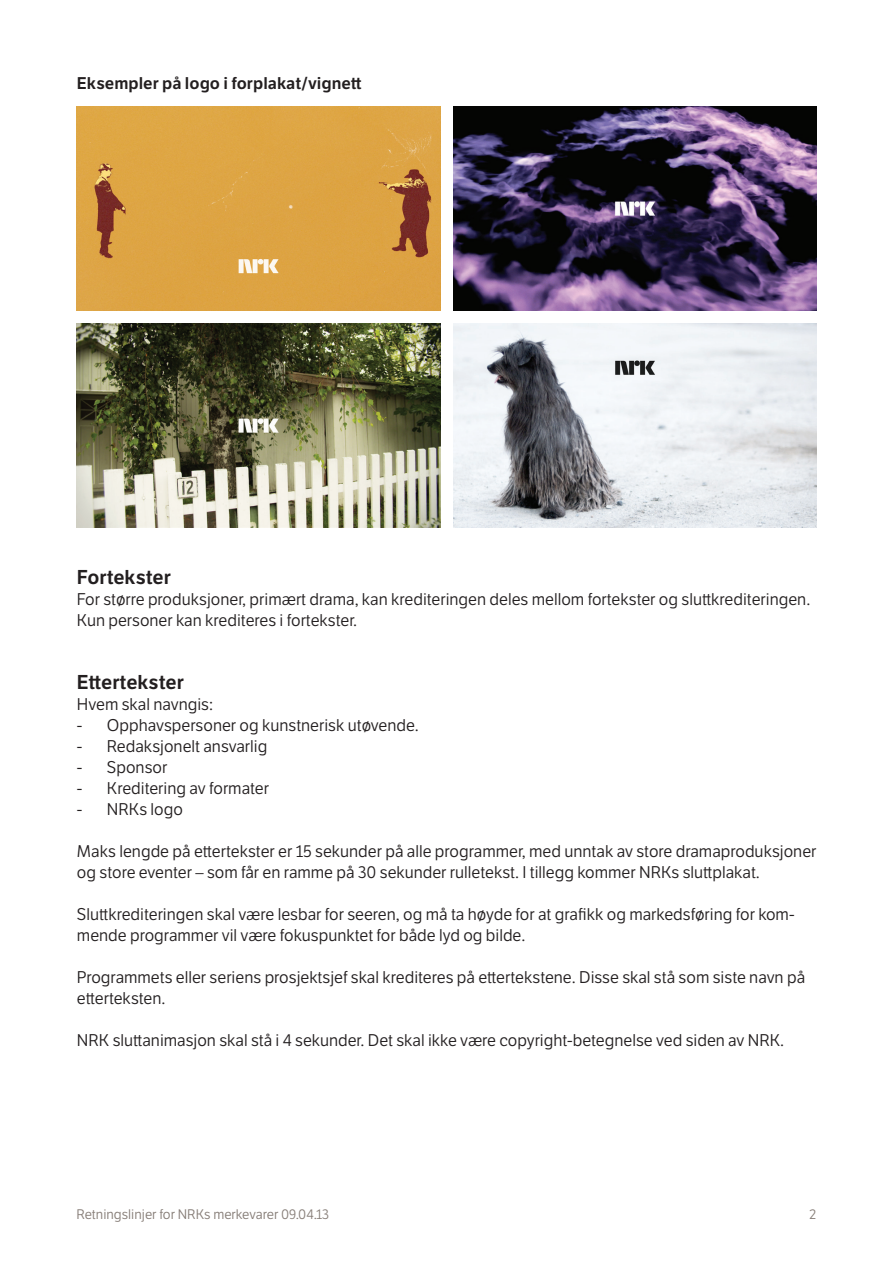
<style>
.page{position:relative;width:893px;height:1263px;background:#fff}
.page>*{position:absolute;margin:0;border:0;box-sizing:border-box;transform-origin:0 0}
.t1{font:600 19.5px "LFT Etica";color:#231f20}
.t2{font:16.5px/21px "LFT Etica";color:#231f20}
.t3{font:600 16.5px "LFT Etica";color:#231f20}
.t4{font:13.5px "LFT Etica";color:#867d77}
</style>
<div class="page">
<div style="left:77px;top:106px;width:363px;height:205px;background:#dea444"></div>
<img style="left:77px;top:323px;width:363px;height:205px">
<img style="left:454px;top:106px;width:362px;height:204px">
<img style="left:454px;top:323px;width:362px;height:204px">
<p class="t3" style="left:77px;top:73px;width:286px">Eksempler på logo i forplakat/vignett</p>
<p class="t1" style="left:77px;top:565px;width:95px">Fortekster</p>
<p class="t2" style="left:77px;top:589px;width:735px">For større produksjoner, primært drama, kan krediteringen deles mellom fortekster og sluttkrediteringen.<br>Kun personer kan krediteres i fortekster.</p>
<p class="t1" style="left:77px;top:670px;width:108px">Ettertekster</p>
<p class="t2" style="left:77px;top:694px;width:138px">Hvem skal navngis:</p>
<p class="t2" style="left:77px;top:715px;width:343px">- Opphavspersoner og kunstnerisk utøvende.</p>
<p class="t2" style="left:77px;top:736px;width:192px">- Redaksjonelt ansvarlig</p>
<p class="t2" style="left:77px;top:757px;width:92px">- Sponsor</p>
<p class="t2" style="left:77px;top:778px;width:194px">- Kreditering av formater</p>
<p class="t2" style="left:77px;top:799px;width:107px">- NRKs logo</p>
<p class="t2" style="left:77px;top:841px;width:741px">Maks lengde på ettertekster er 15 sekunder på alle programmer, med unntak av store dramaproduksjoner og store eventer – som får en ramme på 30 sekunder rulletekst. I tillegg kommer NRKs sluttplakat.</p>
<p class="t2" style="left:77px;top:904px;width:719px">Sluttkrediteringen skal være lesbar for seeren, og må ta høyde for at grafikk og markedsføring for kom&shy;mende programmer vil være fokuspunktet for både lyd og bilde.</p>
<p class="t2" style="left:77px;top:967px;width:730px">Programmets eller seriens prosjektsjef skal krediteres på ettertekstene. Disse skal stå som siste navn på etterteksten.</p>
<p class="t2" style="left:77px;top:1030px;width:709px">NRK sluttanimasjon skal stå i 4 sekunder. Det skal ikke være copyright-betegnelse ved siden av NRK.</p>
<p class="t4" style="left:77px;top:1206px;width:254px">Retningslinjer for NRKs merkevarer 09.04.13</p>
<p class="t4" style="left:810px;top:1206px;width:8px">2</p>
</div>
